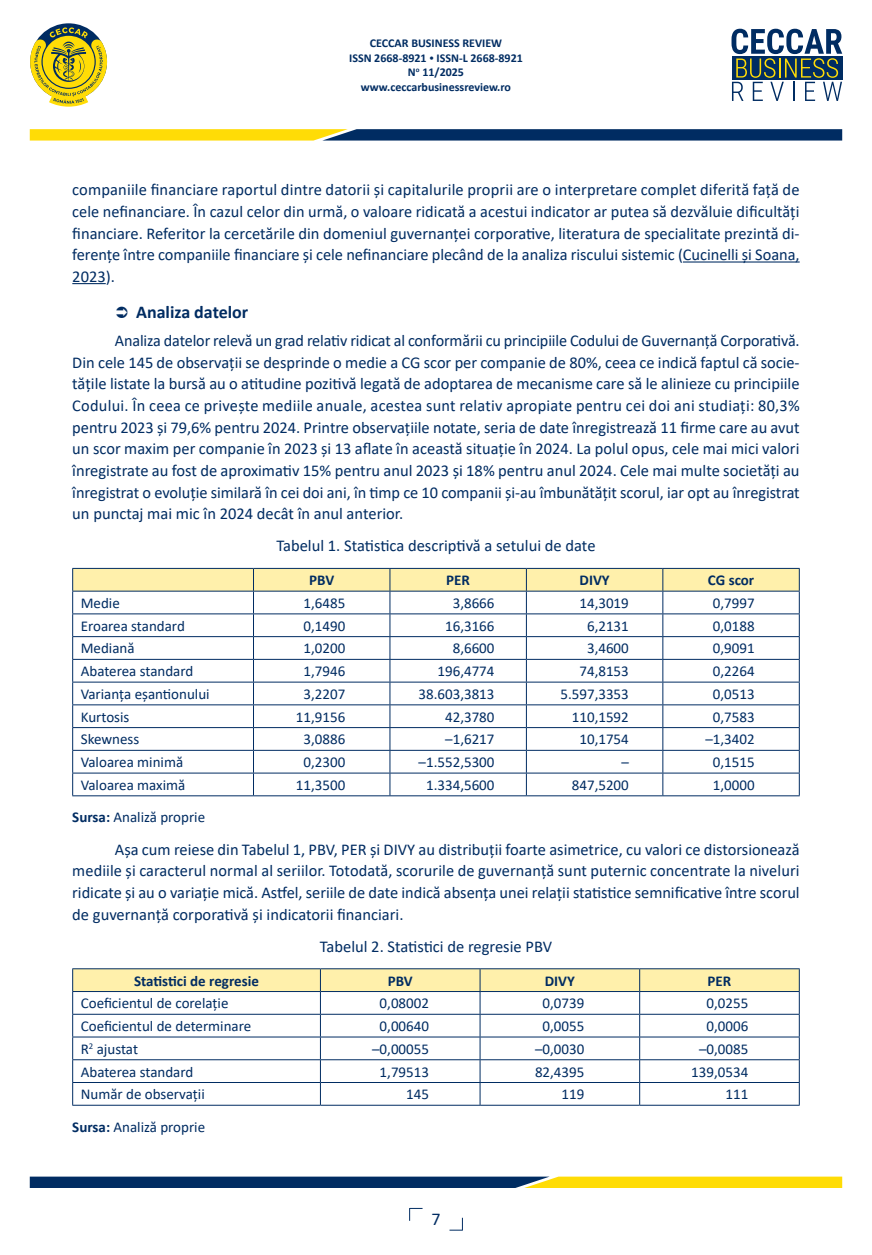
<style>
.page{position:relative;width:872px;height:1255px;background:#fff}
.page>*{position:absolute;margin:0;border:0;box-sizing:border-box;transform-origin:0 0}
.t1{font:700 18px "Calibri";color:#002c62}
.t2{font:18px "Calibri";color:#002c62}
.t3{font:16.5px/21.6px "Calibri";color:#002c62;text-align:justify}
.t4{font:15px "Calibri";color:#002c62}
.t5{font:700 15px "Calibri";color:#002c62}
.t6{font:700 12px/14.4px "Calibri";color:#002c62;text-align:center}
.s1{font-size:9px}
.s2{font-weight:700}
</style>
<div class="page">
<svg style="left:449px;top:1217px;width:14px;height:13px"></svg>
<svg style="left:731px;top:29px;width:111px;height:72px"></svg>
<svg style="left:30px;top:129px;width:812px;height:11px"></svg>
<svg style="left:30px;top:27px;width:77px;height:80px"></svg>
<svg style="left:30px;top:1176px;width:812px;height:11px"></svg>
<svg style="left:409px;top:1207px;width:13px;height:13px"></svg>
<hr style="left:683px;top:261px;width:116px;height:1px;background:#002c62">
<hr style="left:72px;top:283px;width:34px;height:1px;background:#002c62">
<svg style="left:72px;top:568px;width:728px;height:227px"></svg>
<hr style="left:72px;top:795px;width:181px;height:1px;background:#002c62">
<hr style="left:253px;top:795px;width:137px;height:1px;background:#002c62">
<hr style="left:390px;top:795px;width:136px;height:1px;background:#002c62">
<hr style="left:526px;top:795px;width:137px;height:1px;background:#002c62">
<hr style="left:663px;top:795px;width:136px;height:1px;background:#002c62">
<svg style="left:72px;top:968px;width:728px;height:136px"></svg>
<hr style="left:72px;top:1104px;width:248px;height:1px;background:#002c62">
<hr style="left:320px;top:1104px;width:160px;height:1px;background:#002c62">
<hr style="left:480px;top:1104px;width:159px;height:1px;background:#002c62">
<hr style="left:639px;top:1104px;width:160px;height:1px;background:#002c62">
<p class="t6" style="left:349px;top:36px;width:175px">CECCAR BUSINESS REVIEW<br>ISSN 2668-8921 <span class="s1">•</span> ISSN-L 2668-8921<br>N<sup>o</sup> 11/2025 www.ceccarbusinessreview.ro</p>
<p class="t3" style="left:72px;top:179px;width:729px">companiile financiare raportul dintre datorii și capitalurile proprii are o interpretare complet diferită față de cele nefinanciare. În cazul celor din urmă, o valoare ridicată a acestui indicator ar putea să dezvăluie dificultăți financiare. Referitor la cercetările din domeniul guvernanței corporative, literatura de specialitate prezintă di&shy;ferențe între companiile financiare și cele nefinanciare plecând de la analiza riscului sistemic (Cucinelli și Soana, 2023).</p>
<p class="t1" style="left:136px;top:299px;width:114px">Analiza datelor</p>
<p class="t3" style="left:72px;top:329px;width:729px;text-indent:43px">Analiza datelor relevă un grad relativ ridicat al conformării cu principiile Codului de Guvernanță Corporativă.<br>Din cele 145 de observații se desprinde o medie a CG scor per companie de 80%, ceea ce indică faptul că socie&shy;tățile listate la bursă au o atitudine pozitivă legată de adoptarea de mecanisme care să le alinieze cu principiile Codului. În ceea ce privește mediile anuale, acestea sunt relativ apropiate pentru cei doi ani studiați: 80,3% pentru 2023 și 79,6% pentru 2024. Printre observațiile notate, seria de date înregistrează 11 firme care au avut un scor maxim per companie în 2023 și 13 aflate în această situație în 2024. La polul opus, cele mai mici valori înregistrate au fost de aproximativ 15% pentru anul 2023 și 18% pentru anul 2024. Cele mai multe societăți au înregistrat o evoluție similară în cei doi ani, în timp ce 10 companii și-au îmbunătățit scorul, iar opt au înregistrat un punctaj mai mic în 2024 decât în anul anterior.</p>
<p class="t3" style="left:276px;top:534px;width:321px">Tabelul 1. Statistica descriptivă a setului de date</p>
<p class="t5" style="left:309px;top:569px;width:27px">PBV</p>
<p class="t5" style="left:446px;top:569px;width:25px">PER</p>
<p class="t5" style="left:579px;top:569px;width:32px">DIVY</p>
<p class="t5" style="left:708px;top:569px;width:48px">CG scor</p>
<p class="t4" style="left:81px;top:592px;width:41px">Medie</p>
<p class="t4" style="left:303px;top:592px;width:43px">1,6485</p>
<p class="t4" style="left:453px;top:592px;width:43px">3,8666</p>
<p class="t4" style="left:579px;top:592px;width:51px">14,3019</p>
<p class="t4" style="left:713px;top:592px;width:43px">0,7997</p>
<p class="t4" style="left:81px;top:615px;width:106px">Eroarea standard</p>
<p class="t4" style="left:303px;top:615px;width:43px">0,1490</p>
<p class="t4" style="left:445px;top:615px;width:51px">16,3166</p>
<p class="t4" style="left:587px;top:615px;width:43px">6,2131</p>
<p class="t4" style="left:713px;top:615px;width:43px">0,0188</p>
<p class="t4" style="left:81px;top:638px;width:55px">Mediană</p>
<p class="t4" style="left:303px;top:638px;width:43px">1,0200</p>
<p class="t4" style="left:453px;top:638px;width:43px">8,6600</p>
<p class="t4" style="left:587px;top:638px;width:43px">3,4600</p>
<p class="t4" style="left:713px;top:638px;width:43px">0,9091</p>
<p class="t4" style="left:81px;top:660px;width:114px">Abaterea standard</p>
<p class="t4" style="left:303px;top:660px;width:43px">1,7946</p>
<p class="t4" style="left:437px;top:660px;width:58px">196,4774</p>
<p class="t4" style="left:579px;top:660px;width:51px">74,8153</p>
<p class="t4" style="left:713px;top:660px;width:43px">0,2264</p>
<p class="t4" style="left:81px;top:683px;width:130px">Varianța eșantionului</p>
<p class="t4" style="left:303px;top:683px;width:43px">3,2207</p>
<p class="t4" style="left:418px;top:683px;width:77px">38.603,3813</p>
<p class="t4" style="left:560px;top:683px;width:70px">5.597,3353</p>
<p class="t4" style="left:713px;top:683px;width:43px">0,0513</p>
<p class="t4" style="left:81px;top:706px;width:50px">Kurtosis</p>
<p class="t4" style="left:296px;top:706px;width:51px">11,9156</p>
<p class="t4" style="left:445px;top:706px;width:51px">42,3780</p>
<p class="t4" style="left:572px;top:706px;width:58px">110,1592</p>
<p class="t4" style="left:713px;top:706px;width:43px">0,7583</p>
<p class="t4" style="left:81px;top:729px;width:60px">Skewness</p>
<p class="t4" style="left:303px;top:729px;width:43px">3,0886</p>
<p class="t4" style="left:445px;top:729px;width:51px">–1,6217</p>
<p class="t4" style="left:579px;top:729px;width:51px">10,1754</p>
<p class="t4" style="left:705px;top:729px;width:51px">–1,3402</p>
<p class="t4" style="left:81px;top:751px;width:104px">Valoarea minimă</p>
<p class="t4" style="left:303px;top:751px;width:43px">0,2300</p>
<p class="t4" style="left:418px;top:751px;width:77px">–1.552,5300</p>
<p class="t4" style="left:621px;top:751px;width:9px">–</p>
<p class="t4" style="left:713px;top:751px;width:43px">0,1515</p>
<p class="t4" style="left:81px;top:774px;width:106px">Valoarea maximă</p>
<p class="t4" style="left:296px;top:774px;width:51px">11,3500</p>
<p class="t4" style="left:426px;top:774px;width:70px">1.334,5600</p>
<p class="t4" style="left:572px;top:774px;width:58px">847,5200</p>
<p class="t4" style="left:713px;top:774px;width:43px">1,0000</p>
<p class="t4" style="left:72px;top:807px;width:134px"><span class="s2">Sursa:</span> Analiză proprie</p>
<p class="t3" style="left:72px;top:838px;width:729px;text-indent:43px">Așa cum reiese din Tabelul 1, PBV, PER și DIVY au distribuții foarte asimetrice, cu valori ce distorsionează mediile și caracterul normal al seriilor. Totodată, scorurile de guvernanță sunt puternic concentrate la niveluri ridicate și au o variație mică. Astfel, seriile de date indică absența unei relații statistice semnificative între scorul de guvernanță corporativă și indicatorii financiari.</p>
<p class="t3" style="left:320px;top:935px;width:234px">Tabelul 2. Statistici de regresie PBV</p>
<p class="t5" style="left:134px;top:969px;width:126px">Statistici de regresie</p>
<p class="t5" style="left:388px;top:969px;width:27px">PBV</p>
<p class="t5" style="left:545px;top:969px;width:32px">DIVY</p>
<p class="t5" style="left:707px;top:969px;width:25px">PER</p>
<p class="t4" style="left:81px;top:992px;width:149px">Coeficientul de corelație</p>
<p class="t4" style="left:379px;top:992px;width:51px">0,08002</p>
<p class="t4" style="left:542px;top:992px;width:43px">0,0739</p>
<p class="t4" style="left:706px;top:992px;width:43px">0,0255</p>
<p class="t4" style="left:81px;top:1015px;width:172px">Coeficientul de determinare</p>
<p class="t4" style="left:379px;top:1015px;width:51px">0,00640</p>
<p class="t4" style="left:542px;top:1015px;width:43px">0,0055</p>
<p class="t4" style="left:706px;top:1015px;width:43px">0,0006</p>
<p class="t4" style="left:81px;top:1038px;width:59px">R<sup>2</sup> ajustat</p>
<p class="t4" style="left:372px;top:1038px;width:58px">–0,00055</p>
<p class="t4" style="left:535px;top:1038px;width:51px">–0,0030</p>
<p class="t4" style="left:699px;top:1038px;width:51px">–0,0085</p>
<p class="t4" style="left:81px;top:1061px;width:114px">Abaterea standard</p>
<p class="t4" style="left:379px;top:1061px;width:51px">1,79513</p>
<p class="t4" style="left:535px;top:1061px;width:51px">82,4395</p>
<p class="t4" style="left:691px;top:1061px;width:58px">139,0534</p>
<p class="t4" style="left:81px;top:1083px;width:125px">Număr de observații</p>
<p class="t4" style="left:406px;top:1083px;width:24px">145</p>
<p class="t4" style="left:561px;top:1083px;width:24px">119</p>
<p class="t4" style="left:725px;top:1083px;width:24px">111</p>
<p class="t4" style="left:72px;top:1116px;width:134px"><span class="s2">Sursa:</span> Analiză proprie</p>
<p class="t2" style="left:431px;top:1206px;width:11px">7</p>
</div>
